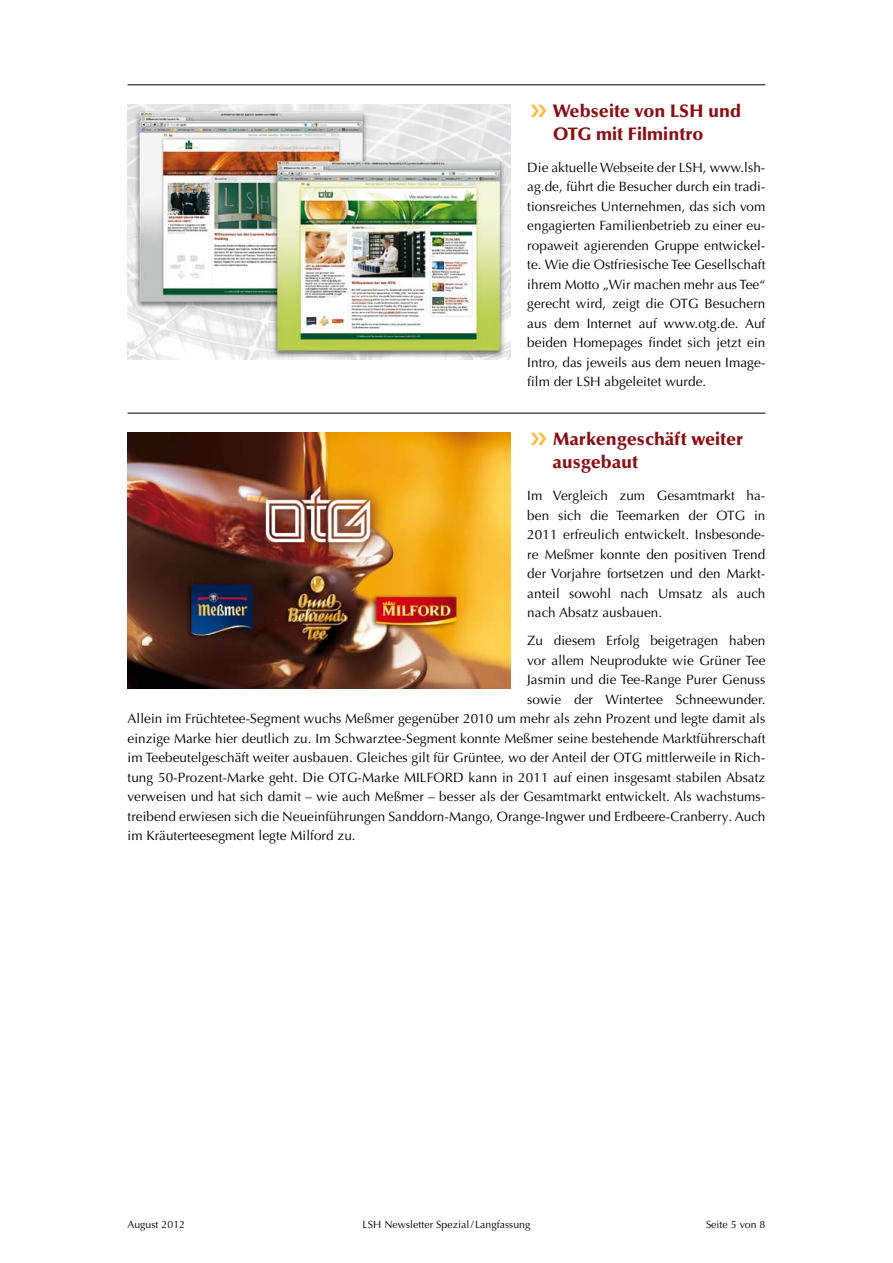
<style>
.page{position:relative;width:893px;height:1263px;background:#fff}
.page>*{position:absolute;margin:0;border:0;box-sizing:border-box;transform-origin:0 0}
.t1{font:900 18px/22.5px "Optima LT Pro";letter-spacing:.005em;color:#8b0e13}
.t2{font:13.5px/19.5px "Optima LT Pro";letter-spacing:.005em;color:#000;text-align:justify}
.t3{font:10.5px "Optima LT Pro";letter-spacing:.005em;color:#000}
</style>
<div class="page">
<hr style="left:128px;top:84px;width:637px;height:1px;background:#000">
<hr style="left:128px;top:413px;width:637px;height:1px;background:#000">
<img style="left:128px;top:105px;width:382px;height:255px">
<img style="left:128px;top:433px;width:382px;height:255px">
<h1 class="t1" style="left:553px;top:100px;width:190px">Webseite von LSH und<br>OTG mit Filmintro</h1>
<p class="t2" style="left:527px;top:158px;width:240px">Die aktuelle Webseite der LSH, www.lsh&shy;ag.de, führt die Besucher durch ein tradi&shy;tionsreiches Unternehmen, das sich vom engagierten Familienbetrieb zu einer eu&shy;ropaweit agierenden Gruppe entwickel&shy;te. Wie die Ostfriesische Tee Gesellschaft ihrem Motto „Wir machen mehr aus Tee“ gerecht wird, zeigt die OTG Besuchern aus dem Internet auf www.otg.de. Auf beiden Homepages findet sich jetzt ein Intro, das jeweils aus dem neuen Image&shy;film der LSH abgeleitet wurde.</p>
<h1 class="t1" style="left:553px;top:428px;width:192px">Markengeschäft weiter ausgebaut</h1>
<p class="t2" style="left:527px;top:486px;width:240px">Im Vergleich zum Gesamtmarkt ha&shy;ben sich die Teemarken der OTG in 2011 erfreulich entwickelt. Insbesonde&shy;re Meßmer konnte den positiven Trend der Vorjahre fortsetzen und den Markt&shy;anteil sowohl nach Umsatz als auch nach Absatz ausbauen.</p>
<p class="t2" style="left:527px;top:631px;width:240px">Zu diesem Erfolg beigetragen haben</p>
<p class="t2" style="left:527px;top:650px;width:240px">vor allem Neuprodukte wie Grüner Tee</p>
<p class="t2" style="left:527px;top:670px;width:240px">Jasmin und die Tee-Range Purer Genuss</p>
<p class="t2" style="left:527px;top:689px;width:240px">sowie der Wintertee Schneewunder.</p>
<p class="t2" style="left:128px;top:709px;width:639px">Allein im Früchtetee-Segment wuchs Meßmer gegenüber 2010 um mehr als zehn Prozent und legte damit als</p>
<p class="t2" style="left:128px;top:728px;width:639px">einzige Marke hier deutlich zu. Im Schwarztee-Segment konnte Meßmer seine bestehende Marktführerschaft</p>
<p class="t2" style="left:128px;top:748px;width:639px">im Teebeutelgeschäft weiter ausbauen. Gleiches gilt für Grüntee, wo der Anteil der OTG mittlerweile in Rich-</p>
<p class="t2" style="left:128px;top:767px;width:298px">tung 50-Prozent-Marke geht. Die OTG-Marke Milford</p>
<p class="t2" style="left:128px;top:767px;width:639px;text-indent:341px">kann in 2011 auf einen insgesamt stabilen Absatz verweisen und hat sich damit – wie auch Meßmer – besser als der Gesamtmarkt entwickelt. Als wachstums&shy;treibend erwiesen sich die Neueinführungen Sanddorn-Mango, Orange-Ingwer und Erdbeere-Cranberry. Auch im Kräuterteesegment legte Milford zu.</p>
<p class="t3" style="left:128px;top:1218px;width:59px">August 2012</p>
<p class="t3" style="left:363px;top:1218px;width:169px">LSH Newsletter Spezial/ Langfassung</p>
<p class="t3" style="left:706px;top:1218px;width:61px">Seite 5 von 8</p>
</div>
